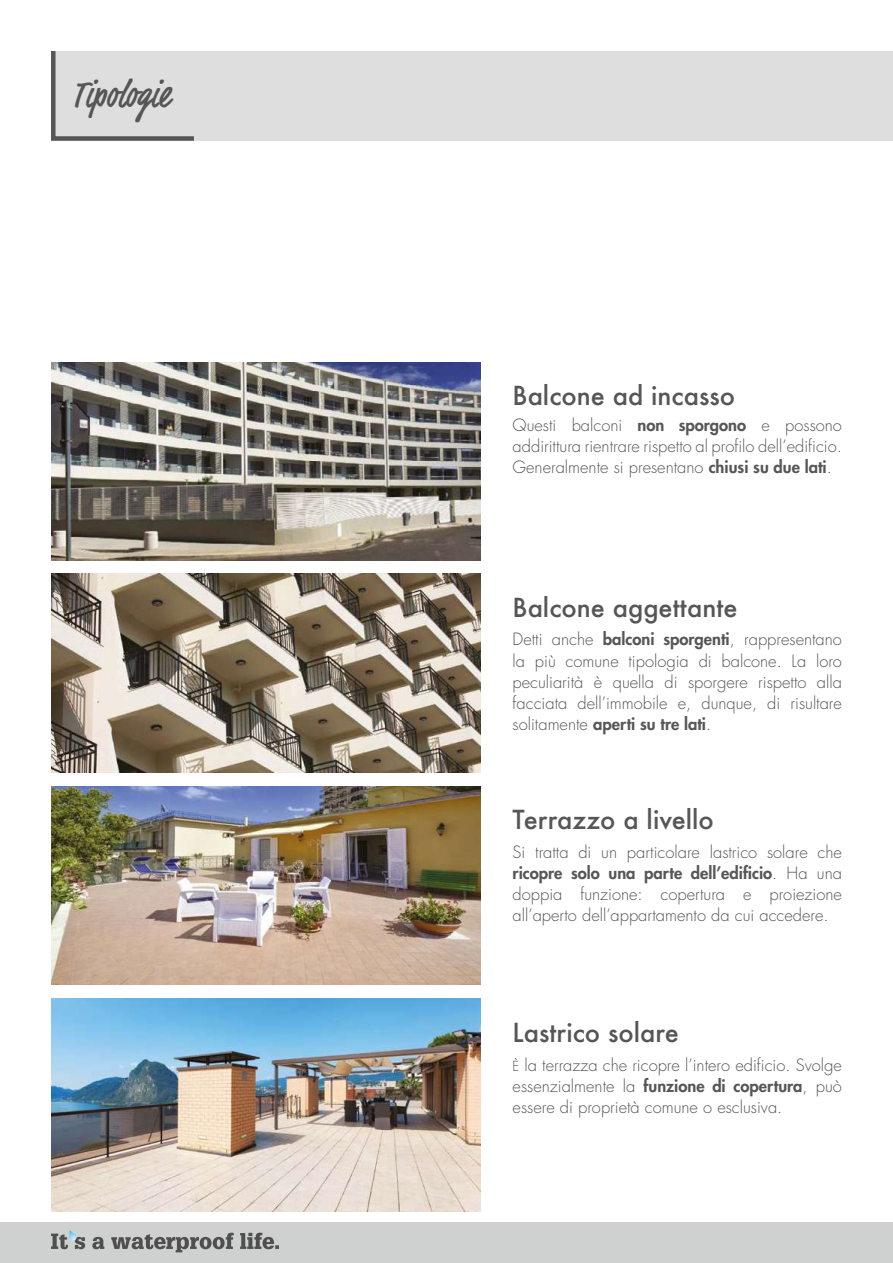
<style>
.page{position:relative;width:893px;height:1263px;background:#fff}
.page>*{position:absolute;margin:0;border:0;box-sizing:border-box;transform-origin:0 0}
.t1{font:500 condensed 39px "Market";color:#565656}
.t2{font:500 25.5px "Futura";color:#565656}
.t3{font:300 16.5px/21px "Futura Std";color:#565656;text-align:justify}
.s1{font-weight:800}
.s2{font-size:13.5px}
</style>
<div class="page">
<div style="left:0;top:1222px;width:893px;height:41px;background:#cfd0d0"></div>
<svg style="left:51px;top:1230px;width:228px;height:22px"></svg>
<img style="left:51px;top:574px;width:429px;height:198px">
<img style="left:51px;top:362px;width:429px;height:199px">
<img style="left:51px;top:786px;width:429px;height:199px">
<img style="left:51px;top:999px;width:429px;height:213px">
<div style="left:51px;top:51px;width:842px;height:90px;background:#dededf"></div>
<svg style="left:51px;top:51px;width:143px;height:90px"></svg>
<h1 class="t1" style="left:72px;top:71px;width:99px">Tipologie</h1>
<h2 class="t2" style="left:513px;top:378px;width:224px">Balcone ad incasso</h2>
<p class="t3" style="left:513px;top:415px;width:331px">Questi balconi <span class="s1">non sporgono</span> e possono addirittura rientrare rispetto al profilo dell’edificio.<br>Generalmente si presentano <span class="s1">chiusi su due lati</span>.</p>
<h2 class="t2" style="left:513px;top:590px;width:227px">Balcone aggettante</h2>
<p class="t3" style="left:513px;top:629px;width:331px">Detti anche <span class="s1">balconi sporgenti</span>, rappresentano la più comune tipologia di balcone. La loro peculiarità è quella di sporgere rispetto alla facciata dell’immobile e, dunque, di risultare solitamente <span class="s1">aperti su tre lati</span>.</p>
<h2 class="t2" style="left:513px;top:802px;width:203px">Terrazzo a livello</h2>
<p class="t3" style="left:513px;top:842px;width:331px">Si tratta di un particolare lastrico solare che <span class="s1">ricopre solo una parte dell’edificio</span>. Ha una doppia funzione: copertura e proiezione all’aperto dell’appartamento da cui accedere.</p>
<h2 class="t2" style="left:513px;top:1015px;width:168px">Lastrico solare</h2>
<p class="t3" style="left:513px;top:1055px;width:331px"><span class="s2">È</span> la terrazza che ricopre l’intero edificio. Svolge essenzialmente la <span class="s1">funzione di copertura</span>, può essere di proprietà comune o esclusiva.</p>
</div>
